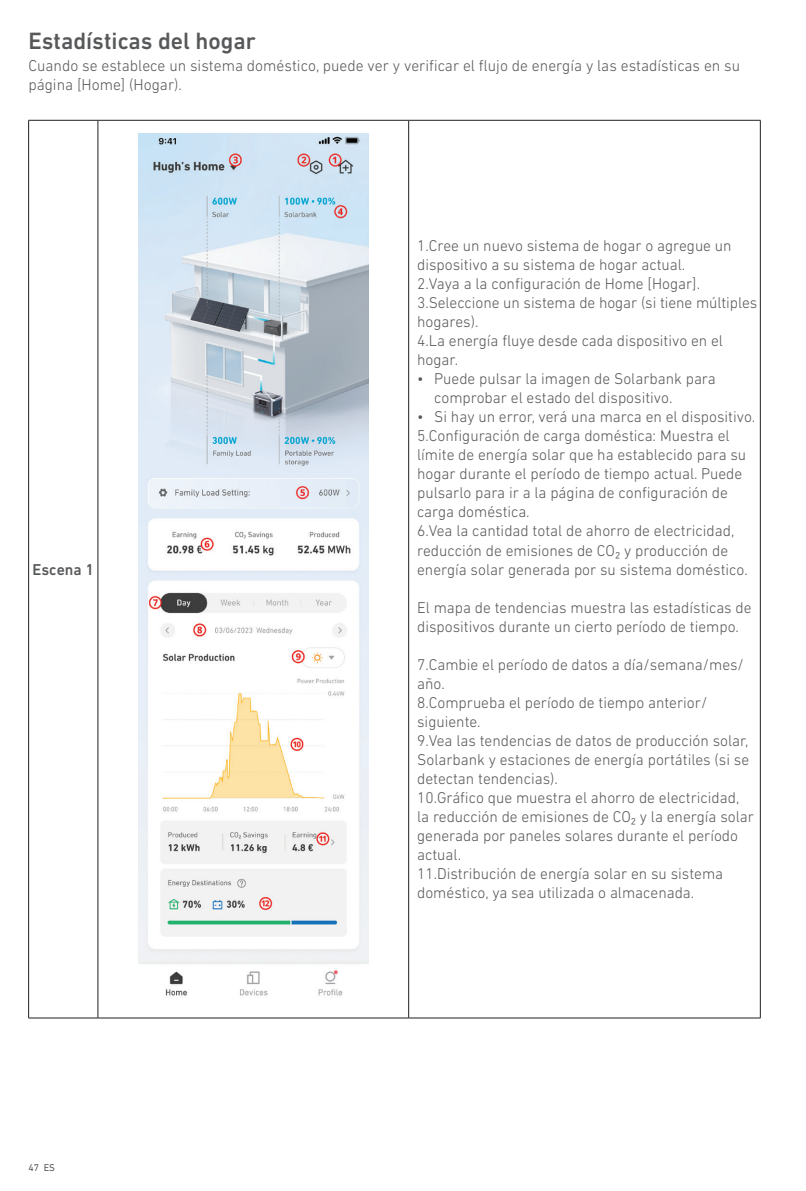
<style>
.page{position:relative;width:806px;height:1191px;background:#fff}
.page>*{position:absolute;margin:0;border:0;box-sizing:border-box;transform-origin:0 0}
.t1{font:500 24px "DIN Next LT Pro";color:#57585a}
.t2{font:300 16px/19.2px "DIN Next LT Pro";color:#595656}
.t3{font:500 16px "DIN Next LT Pro";color:#57585a}
.t4{font:300 15.8px/19px "DIN Next LT Pro";color:#595656}
.t5{font:10px "DIN Next LT Pro";color:#57585a}
</style>
<div class="page">
<hr style="left:28px;top:120px;width:70px;height:1px;background:#231f20">
<hr style="left:28px;top:120px;width:1px;height:897px;background:#231f20">
<hr style="left:98px;top:120px;width:310px;height:1px;background:#231f20">
<hr style="left:97px;top:120px;width:1px;height:897px;background:#231f20">
<hr style="left:408px;top:120px;width:352px;height:1px;background:#231f20">
<hr style="left:408px;top:120px;width:1px;height:897px;background:#231f20">
<hr style="left:759px;top:120px;width:1px;height:897px;background:#231f20">
<hr style="left:28px;top:1017px;width:70px;height:1px;background:#231f20">
<hr style="left:98px;top:1017px;width:310px;height:1px;background:#231f20">
<hr style="left:408px;top:1017px;width:352px;height:1px;background:#231f20">
<img style="left:138px;top:134px;width:230px;height:862px">
<h1 class="t1" style="left:28px;top:26px;width:229px">Estadísticas del hogar</h1>
<p class="t2" style="left:28px;top:55px;width:713px">Cuando se establece un sistema doméstico, puede ver y verificar el flujo de energía y las estadísticas en su página [Home] (Hogar).</p>
<p class="t3" style="left:32px;top:560px;width:63px">Escena 1</p>
<p class="t5" style="left:28px;top:1161px;width:28px">47 ES</p>
<p class="t4" style="left:417px;top:236px;width:341px">1.Cree un nuevo sistema de hogar o agregue un dispositivo a su sistema de hogar actual.<br>2.Vaya a la configuración de Home [Hogar].<br>3.Seleccione un sistema de hogar (si tiene múltiples hogares).<br>4.La energía fluye desde cada dispositivo en el hogar.</p>
<p class="t4" style="left:434px;top:369px;width:283px;text-indent:-17px">• Puede pulsar la imagen de Solarbank para comprobar el estado del dispositivo.</p>
<p class="t4" style="left:417px;top:407px;width:339px">• Si hay un error, verá una marca en el dispositivo.<br>5.Configuración de carga doméstica: Muestra el límite de energía solar que ha establecido para su hogar durante el período de tiempo actual. Puede pulsarlo para ir a la página de configuración de carga doméstica.<br>6.Vea la cantidad total de ahorro de electricidad, reducción de emisiones de CO2 y producción de energía solar generada por su sistema doméstico.</p>
<p class="t4" style="left:417px;top:597px;width:336px">El mapa de tendencias muestra las estadísticas de dispositivos durante un cierto período de tiempo.</p>
<p class="t4" style="left:417px;top:654px;width:338px">7.Cambie el período de datos a día/semana/mes/ año.<br>8.Comprueba el período de tiempo anterior/ siguiente.<br>9.Vea las tendencias de datos de producción solar, Solarbank y estaciones de energía portátiles (si se detectan tendencias).<br>10.Gráfico que muestra el ahorro de electricidad, la reducción de emisiones de CO2 y la energía solar generada por paneles solares durante el período actual.<br>11.Distribución de energía solar en su sistema doméstico, ya sea utilizada o almacenada.</p>
</div>
